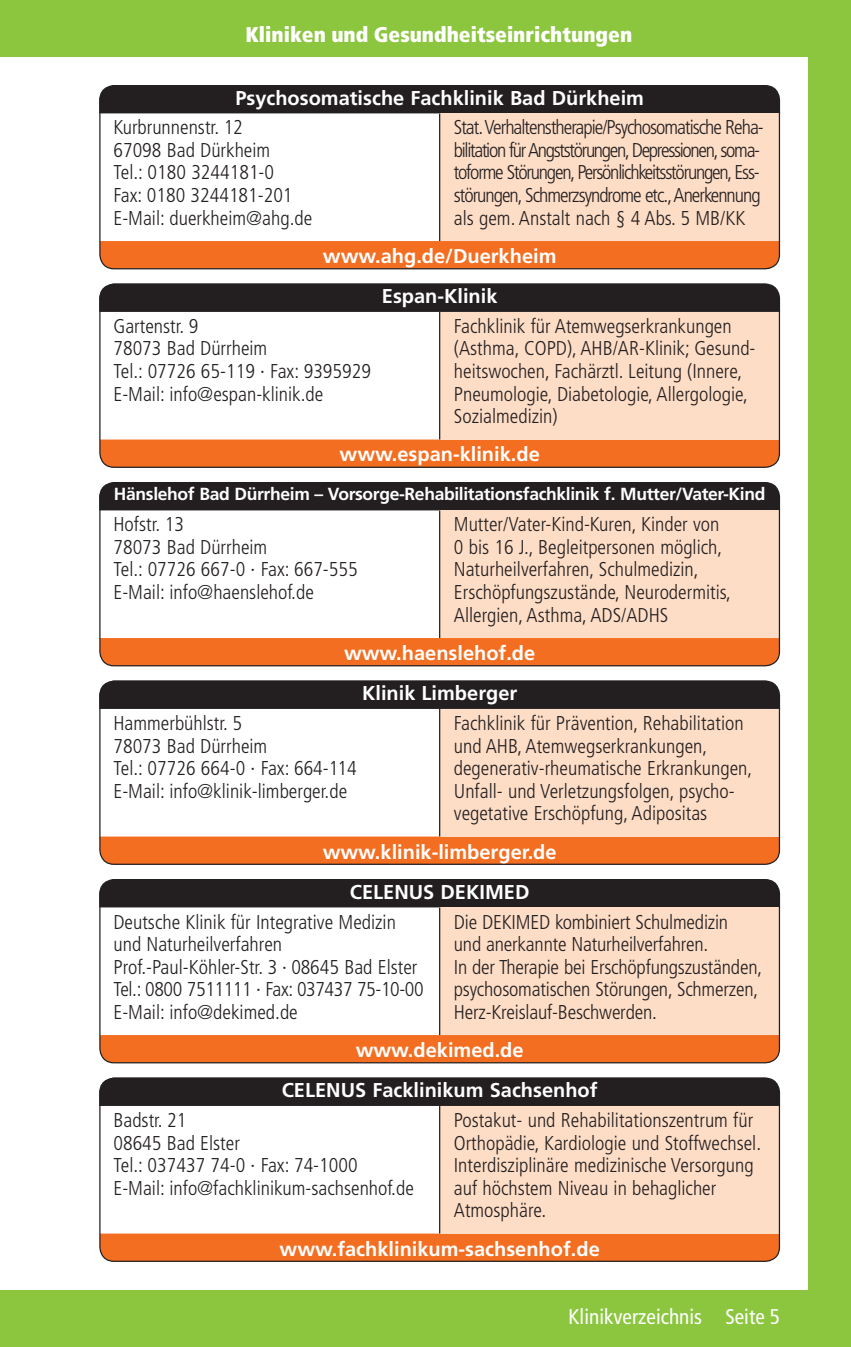
<style>
.page{position:relative;width:851px;height:1347px;background:#fff}
.page>*{position:absolute;margin:0;border:0;box-sizing:border-box;transform-origin:0 0}
.t1{font:900 condensed 21.25px "Frutiger";color:#fff}
.t2{font:condensed 21.25px "Frutiger";color:#fff}
.t3{font:300 condensed 20px/22.5px "Frutiger";color:#231f20}
.t4{font:700 20px "Frutiger";color:#fff}
.t5{font:300 condensed 20px/22.5px "Frutiger";letter-spacing:-.05em;color:#231f20}
.t6{font:700 17.5px "Frutiger";letter-spacing:-.02em;color:#fff}
</style>
<div class="page">
<div style="left:0;top:0;width:850px;height:57px;background:#8bc63e"></div>
<div style="left:0;top:1290px;width:850px;height:56px;background:#8bc63e"></div>
<div style="left:808px;top:0;width:42px;height:1346px;background:#8bc63e"></div>
<div style="left:100px;top:241px;width:679px;height:28px;background:#f36e21"></div>
<div style="left:100px;top:85px;width:680px;height:28px;background:#231f20"></div>
<div style="left:439px;top:113px;width:341px;height:128px;background:#fdddc6"></div>
<hr style="left:439px;top:113px;width:1px;height:128px;background:#231f20">
<div style="left:99px;top:85px;width:681px;height:184px;border:1px solid #231f20;border-radius:14px"></div>
<div style="left:101px;top:439px;width:678px;height:28px;background:#f36e21"></div>
<div style="left:101px;top:285px;width:677px;height:27px;background:#231f20"></div>
<div style="left:439px;top:312px;width:341px;height:127px;background:#fdddc6"></div>
<hr style="left:439px;top:312px;width:1px;height:127px;background:#231f20">
<div style="left:99px;top:283px;width:681px;height:185px;border:1px solid #231f20;border-radius:14px"></div>
<div style="left:100px;top:638px;width:679px;height:28px;background:#f36e21"></div>
<div style="left:100px;top:482px;width:680px;height:28px;background:#231f20"></div>
<div style="left:439px;top:510px;width:341px;height:128px;background:#fdddc6"></div>
<hr style="left:439px;top:510px;width:1px;height:128px;background:#231f20">
<div style="left:99px;top:482px;width:681px;height:184px;border:1px solid #231f20;border-radius:14px"></div>
<div style="left:101px;top:836px;width:678px;height:28px;background:#f36e21"></div>
<div style="left:101px;top:682px;width:677px;height:27px;background:#231f20"></div>
<div style="left:439px;top:709px;width:341px;height:127px;background:#fdddc6"></div>
<hr style="left:439px;top:709px;width:1px;height:127px;background:#231f20">
<div style="left:99px;top:680px;width:681px;height:185px;border:1px solid #231f20;border-radius:14px"></div>
<div style="left:100px;top:1035px;width:679px;height:27px;background:#f36e21"></div>
<div style="left:100px;top:879px;width:680px;height:28px;background:#231f20"></div>
<div style="left:439px;top:907px;width:341px;height:128px;background:#fdddc6"></div>
<hr style="left:439px;top:907px;width:1px;height:128px;background:#231f20">
<div style="left:99px;top:879px;width:681px;height:184px;border:1px solid #231f20;border-radius:14px"></div>
<div style="left:100px;top:1233px;width:679px;height:28px;background:#f36e21"></div>
<div style="left:101px;top:1079px;width:677px;height:27px;background:#231f20"></div>
<div style="left:439px;top:1106px;width:341px;height:127px;background:#fdddc6"></div>
<hr style="left:439px;top:1106px;width:1px;height:127px;background:#231f20">
<div style="left:99px;top:1077px;width:681px;height:184px;border:1px solid #231f20;border-radius:14px"></div>
<p class="t1" style="left:245px;top:21px;width:388px">Kliniken und Gesundheitseinrichtungen</p>
<p class="t4" style="left:235px;top:86px;width:410px">Psychosomatische Fachklinik Bad Dürkheim</p>
<p class="t3" style="left:113px;top:117px;width:200px">Kurbrunnenstr. 12<br>67098 Bad Dürkheim<br>Tel.: 0180 3244181-0<br>Fax: 0180 3244181-201<br>E-Mail: duerkheim@ahg.de</p>
<p class="t5" style="left:454px;top:117px;width:311px">Stat. Verhaltenstherapie/Psychosomatische Reha&shy;bilitation für Angststörungen, Depressionen, soma&shy;toforme Störungen, Persönlichkeitsstörungen, Ess&shy;störungen, Schmerzsyndrome etc., Anerkennung als gem. Anstalt nach § 4 Abs. 5 MB/KK</p>
<p class="t4" style="left:323px;top:244px;width:235px">www.ahg.de/Duerkheim</p>
<p class="t4" style="left:382px;top:284px;width:117px">Espan-Klinik</p>
<p class="t3" style="left:113px;top:315px;width:259px">Gartenstr. 9<br>78073 Bad Dürrheim<br>Tel.: 07726 65-119 · Fax: 9395929<br>E-Mail: info@espan-klinik.de</p>
<p class="t3" style="left:454px;top:315px;width:303px">Fachklinik für Atemwegserkrankungen (Asthma, COPD), AHB/AR-Klinik; Gesund&shy;heitswochen, Fachärztl. Leitung (Innere, Pneumologie, Diabetologie, Allergologie, Sozialmedizin)</p>
<p class="t4" style="left:339px;top:443px;width:202px">www.espan-klinik.de</p>
<p class="t6" style="left:114px;top:483px;width:653px">Hänslehof Bad Dürrheim – Vorsorge-Rehabilitationsfachklinik f. Mutter/Vater-Kind</p>
<p class="t3" style="left:113px;top:513px;width:246px">Hofstr. 13<br>78073 Bad Dürrheim<br>Tel.: 07726 667-0 · Fax: 667-555<br>E-Mail: info@haenslehof.de</p>
<p class="t3" style="left:454px;top:513px;width:278px">Mutter/Vater-Kind-Kuren, Kinder von 0 bis 16 J., Begleitpersonen möglich, Naturheilverfahren, Schulmedizin, Erschöpfungszustände, Neurodermitis, Allergien, Asthma, ADS/ADHS</p>
<p class="t4" style="left:344px;top:641px;width:193px">www.haenslehof.de</p>
<p class="t4" style="left:362px;top:681px;width:157px">Klinik Limberger</p>
<p class="t3" style="left:113px;top:712px;width:245px">Hammerbühlstr. 5<br>78073 Bad Dürrheim<br>Tel.: 07726 664-0 · Fax: 664-114<br>E-Mail: info@klinik-limberger.de</p>
<p class="t3" style="left:454px;top:712px;width:300px">Fachklinik für Prävention, Rehabilitation und AHB, Atemwegserkrankungen, degenerativ-rheumatische Erkrankungen, Unfall- und Verletzungsfolgen, psycho-- vegetative Erschöpfung, Adipositas</p>
<p class="t4" style="left:322px;top:839px;width:235px">www.klinik-limberger.de</p>
<p class="t4" style="left:350px;top:880px;width:181px">CELENUS DEKIMED</p>
<p class="t3" style="left:113px;top:910px;width:312px">Deutsche Klinik für Integrative Medizin und Naturheilverfahren Prof.-Paul-Köhler-Str. 3 · 08645 Bad Elster Tel.: 0800 7511111 · Fax: 037437 75-10-00<br>E-Mail: info@dekimed.de</p>
<p class="t3" style="left:454px;top:910px;width:310px">Die DEKIMED kombiniert Schulmedizin<br>und anerkannte Naturheilverfahren.<br>In der Therapie bei Erschöpfungszuständen, psychosomatischen Störungen, Schmerzen, Herz-Kreislauf-Beschwerden.</p>
<p class="t4" style="left:355px;top:1038px;width:169px">www.dekimed.de</p>
<p class="t4" style="left:282px;top:1078px;width:317px">CELENUS Facklinikum Sachsenhof</p>
<p class="t3" style="left:113px;top:1109px;width:302px">Badstr. 21<br>08645 Bad Elster<br>Tel.: 037437 74-0 · Fax: 74-1000<br>E-Mail: info@fachklinikum-sachsenhof.de</p>
<p class="t3" style="left:454px;top:1109px;width:309px">Postakut- und Rehabilitationszentrum für Orthopädie, Kardiologie und Stoffwechsel.<br>Interdisziplinäre medizinische Versorgung auf höchstem Niveau in behaglicher Atmosphäre.</p>
<p class="t4" style="left:279px;top:1236px;width:322px">www.fachklinikum-sachsenhof.de</p>
<p class="t2" style="left:568px;top:1304px;width:213px">Klinikverzeichnis Seite 5</p>
</div>
